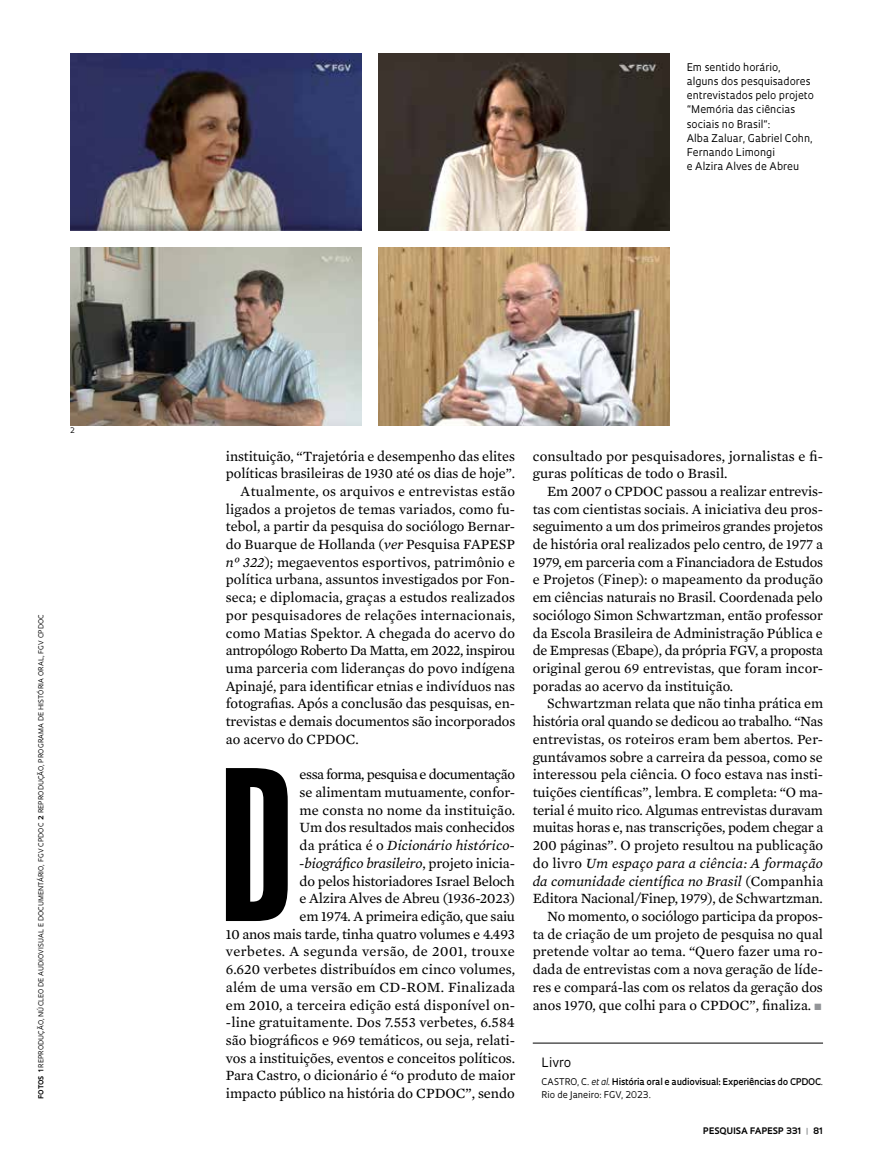
<style>
.page{position:relative;width:885px;height:1169px;background:#fff}
.page>*{position:absolute;margin:0;border:0;box-sizing:border-box;transform-origin:0 0}
.t1{font:195.45px "Swiss 924 BT Regular B";color:#000}
.t2{font:14.4px/17.7px "Mercury Text G2";color:#000;text-align:right}
.t3{font:14.4px "Mercury Text G2";letter-spacing:-.025em;color:#000}
.t4{font:12.6px "Oculum";color:#000}
.t5{font:10.35px/14.1px "Oculum";color:#000}
.t6{font:600 9px/13.2px "Oculum";letter-spacing:-.005em;color:#000}
.t7{font:700 8.7px "Oculum";letter-spacing:.015em;color:#000}
.t8{font:7.35px "Oculum";color:#000}
.t9{font:6.75px "Oculum";letter-spacing:.015em;color:#000}
.s1{font-weight:700}
.s2{font-style:italic}
.s3{color:#939598}
.s4{font-weight:400}
.s5{font-weight:400;font-style:italic}
</style>
<div class="page">
<hr style="left:533px;top:1042px;width:290px;height:1px;background:#000">
<img style="left:379px;top:53px;width:290px;height:177px">
<img style="left:71px;top:248px;width:290px;height:177px">
<img style="left:71px;top:53px;width:290px;height:177px">
<img style="left:379px;top:248px;width:290px;height:177px">
<hr style="left:0;top:754px;width:1px;height:344px;background:#c1c2e2">
<p class="t8" style="left:70px;top:425px;width:6px">2</p>
<p class="t9" style="left:37px;top:1098px;width:486px;rotate:-90deg"><span class="s1">FOTOS 1</span> REPRODUÇÃO, NÚCLEO DE AUDIOVISUAL E DOCUMENTÁRIO, FGV CPDOC <span class="s1">2</span> REPRODUÇÃO, PROGRAMA DE HISTÓRIA ORAL, FGV CPDOC</p>
<p class="t5" style="left:687px;top:60px;width:129px">Em sentido horário, alguns dos pesquisadores entrevistados pelo projeto “Memória das ciências sociais no Brasil”:<br>Alba Zaluar, Gabriel Cohn,<br>Fernando Limongi<br>e Alzira Alves de Abreu</p>
<p class="t2" style="left:226px;top:446px;width:291px">instituição, “Trajetória e desempenho das elites</p>
<p class="t2" style="left:226px;top:464px;width:291px">políticas brasileiras de 1930 até os dias de hoje”.</p>
<p class="t2" style="left:240px;top:481px;width:276px">Atualmente, os arquivos e entrevistas estão</p>
<p class="t2" style="left:226px;top:499px;width:291px">ligados a projetos de temas variados, como fu-</p>
<p class="t2" style="left:226px;top:517px;width:291px">tebol, a partir da pesquisa do sociólogo Bernar-</p>
<p class="t2" style="left:226px;top:534px;width:291px">do Buarque de Hollanda (<span class="s2">ver</span> Pesquisa FAPESP</p>
<p class="t2" style="left:226px;top:552px;width:291px"><span class="s2">nº 322</span>); megaeventos esportivos, patrimônio e</p>
<p class="t2" style="left:226px;top:570px;width:291px">política urbana, assuntos investigados por Fon-</p>
<p class="t2" style="left:226px;top:588px;width:291px">seca; e diplomacia, graças a estudos realizados</p>
<p class="t2" style="left:226px;top:605px;width:291px">por pesquisadores de relações internacionais,</p>
<p class="t2" style="left:226px;top:623px;width:291px">como Matias Spektor. A chegada do acervo do</p>
<p class="t3" style="left:226px;top:640px;width:291px">antropólogo Roberto Da Matta, em 2022, inspirou</p>
<p class="t2" style="left:226px;top:658px;width:291px">uma parceria com lideranças do povo indígena</p>
<p class="t2" style="left:226px;top:676px;width:291px">Apinajé, para identificar etnias e indivíduos nas</p>
<p class="t2" style="left:226px;top:694px;width:291px">fotografias. Após a conclusão das pesquisas, en-</p>
<p class="t2" style="left:226px;top:711px;width:291px">trevistas e demais documentos são incorporados</p>
<p class="t2" style="left:226px;top:729px;width:135px">ao acervo do CPDOC.</p>
<h1 class="t1" style="left:220px;top:728px;width:76px">D</h1>
<p class="t2" style="left:226px;top:765px;width:291px">essa forma, pesquisa e documentação<br>se alimentam mutuamente, confor-<br>me consta no nome da instituição.<br>Um dos resultados mais conhecidos<br>da prática é o <span class="s2">Dicionário histórico-<br>-biográfico brasileiro</span>, projeto inicia-<br>do pelos historiadores Israel Beloch<br>e Alzira Alves de Abreu (1936-2023)<br>em 1974. A primeira edição, que saiu<br>10 anos mais tarde, tinha quatro volumes e 4.493 verbetes. A segunda versão, de 2001, trouxe 6.620 verbetes distribuídos em cinco volumes, além de uma versão em CD-ROM. Finalizada em 2010, a terceira edição está disponível on--line gratuitamente. Dos 7.553 verbetes, 6.584 são biográficos e 969 temáticos, ou seja, relati&shy;vos a instituições, eventos e conceitos políticos.<br>Para Castro, o dicionário é “o produto de maior impacto público na história do CPDOC”, sendo</p>
<p class="t2" style="left:533px;top:446px;width:292px;text-align:left">consultado por pesquisadores, jornalistas e fi&shy;guras políticas de todo o Brasil.</p>
<p class="t2" style="left:533px;top:481px;width:292px;text-align:justify;text-indent:14px">Em 2007 o CPDOC passou a realizar entrevis&shy;tas com cientistas sociais. A iniciativa deu pros&shy;seguimento a um dos primeiros grandes projetos de história oral realizados pelo centro, de 1977 a 1979, em parceria com a Financiadora de Estudos e Projetos (Finep): o mapeamento da produção em ciências naturais no Brasil. Coordenada pelo sociólogo Simon Schwartzman, então professor da Escola Brasileira de Administração Pública e de Empresas (Ebape), da própria FGV, a proposta original gerou 69 entrevistas, que foram incor&shy;poradas ao acervo da instituição.</p>
<p class="t2" style="left:533px;top:694px;width:292px">Schwartzman relata que não tinha prática em história oral quando se dedicou ao trabalho. “Nas entrevistas, os roteiros eram bem abertos. Per&shy;guntávamos sobre a carreira da pessoa, como se interessou pela ciência. O foco estava nas insti&shy;tuições científicas”, lembra. E completa: “O ma&shy;terial é muito rico. Algumas entrevistas duravam muitas horas e, nas transcrições, podem chegar a 200 páginas”. O projeto resultou na publicação do livro <span class="s2">Um espaço para a ciência: A formação da comunidade científica no Brasil</span> (Companhia Editora Nacional/Finep, 1979), de Schwartzman.<br>No momento, o sociólogo participa da propos&shy;ta de criação de um projeto de pesquisa no qual pretende voltar ao tema. “Quero fazer uma ro&shy;dada de entrevistas com a nova geração de líde&shy;res e compará-las com os relatos da geração dos anos 1970, que colhi para o CPDOC”, finaliza. <span class="s3">■</span></p>
<p class="t4" style="left:542px;top:1054px;width:31px">Livro</p>
<p class="t6" style="left:542px;top:1074px;width:283px"><span class="s4">CASTRO, C.</span> <span class="s5">et al</span><span class="s4">.</span> História oral e audiovisual: Experiências do CPDOC<span class="s4">.<br>Rio de Janeiro: FGV, 2023.</span></p>
<p class="t7" style="left:703px;top:1124px;width:122px">PESQUISA FAPESP 331 <span class="s3">|</span> 81</p>
</div>
